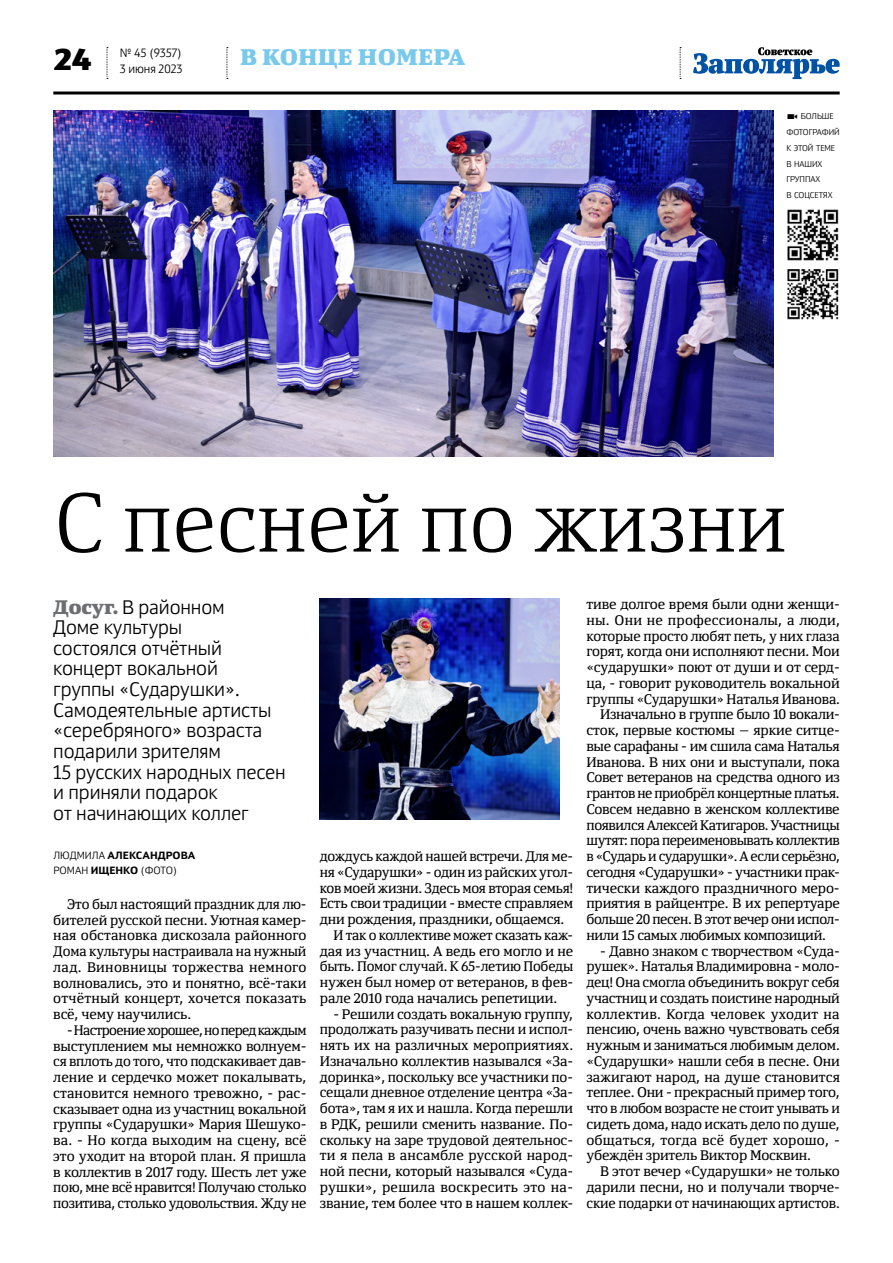
<style>
.page{position:relative;width:893px;height:1263px;background:#fff}
.page>*{position:absolute;margin:0;border:0;box-sizing:border-box;transform-origin:0 0}
.t1{font:300 82.5px "Yefimov Serif";letter-spacing:-.005em;color:#000}
.t2{font:900 30px "Yefimov Sans";color:#000}
.t3{font:900 22.5px "Yefimov Serif";color:#78c9eb}
.t4{font:300 19.5px/20.7px "Yefimov Sans";letter-spacing:-.005em;color:#000}
.t5{font:13.8px/15.8px "Yefimov Serif";letter-spacing:-.015em;color:#000;text-align:justify}
.t6{font:13.8px "Yefimov Serif";letter-spacing:.015em;color:#000}
.t7{font:300 12px/15.8px "Yefimov Sans";letter-spacing:-.005em;color:#000}
.t8{font:300 10.5px "Yefimov Sans";color:#000}
.t9{font:700 10.5px "Yefimov Sans";color:#000}
.t10{font:300 8.4px/15.8px "Yefimov Sans";letter-spacing:-.01em;color:#000}
.s1{font-family:"Modern Pictograms";font-weight:400;font-size:12px}
.s2{font-family:"Yefimov Serif";font-weight:900;color:#6d6e71}
.s3{font-weight:700}
</style>
<div class="page">
<svg style="left:107px;top:47px;width:1px;height:32px"></svg>
<svg style="left:680px;top:47px;width:1px;height:32px"></svg>
<svg style="left:227px;top:47px;width:1px;height:32px"></svg>
<hr style="left:53px;top:91px;width:787px;height:3px;background:#000">
<svg style="left:693px;top:47px;width:147px;height:32px"></svg>
<img style="left:53px;top:110px;width:720px;height:347px">
<img style="left:320px;top:598px;width:240px;height:221px">
<img style="left:787px;top:209px;width:52px;height:52px">
<img style="left:787px;top:269px;width:52px;height:51px">
<h2 class="t2" style="left:53px;top:40px;width:40px">24</h2>
<p class="t7" style="left:120px;top:45px;width:64px">№ 45 (9357)<br>3 июня 2023</p>
<h3 class="t3" style="left:240px;top:42px;width:223px">в конце номера</h3>
<p class="t10" style="left:786px;top:109px;width:55px"><span class="s1">h</span> больше фотографий к этой теме в наших группах<br>в соцсетях</p>
<h1 class="t1" style="left:53px;top:473px;width:735px">С песней по жизни</h1>
<h3 class="t4" style="left:53px;top:596px;width:234px"><span class="s2">Досуг.</span> В районном<br>Доме культуры<br>состоялся отчётный концерт вокальной<br>группы «Сударушки».<br>Самодеятельные артисты «серебряного» возраста подарили зрителям<br>15 русских народных песен и приняли подарок<br>от начинающих коллег</h3>
<p class="t8" style="left:53px;top:848px;width:16px">Людмила</p>
<p class="t9" style="left:107px;top:848px;width:88px">Ал ександрова</p>
<p class="t8" style="left:53px;top:864px;width:15px">Рома</p>
<p class="t8" style="left:81px;top:864px;width:80px">н <span class="s3">Ищенко</span> (фото</p>
<p class="t8" style="left:173px;top:864px;width:6px">)</p>
<p class="t5" style="left:53px;top:896px;width:255px;text-indent:14px">Это был настоящий праздник для лю&shy;бителей русской песни. Уютная камер&shy;ная обстановка дискозала районного Дома культуры настраивала на нужный лад. Виновницы торжества немного волновались, это и понятно, всё-таки отчётный концерт, хочется показать всё, чему научились.</p>
<p class="t5" style="left:53px;top:1022px;width:255px;text-indent:14px">- Настроение хорошее, но перед каждым выступлением мы немножко волнуем&shy;ся вплоть до того, что подскакивает дав&shy;ление и сердечко может покалывать, становится немного тревожно, - рас&shy;сказывает одна из участниц вокальной группы «Сударушки» Мария Шешуко&shy;ва. - Но когда выходим на сцену, всё это уходит на второй план. Я пришла в коллектив в 2017 году. Шесть лет уже пою, мне всё нравится! Получаю столько позитива, столько удовольствия. Жду не</p>
<p class="t5" style="left:320px;top:848px;width:255px">дождусь каждой нашей встречи. Для ме-</p>
<p class="t5" style="left:320px;top:864px;width:255px">ня «Сударушки» - один из райских угол-</p>
<p class="t5" style="left:320px;top:880px;width:255px">ков моей жизни. Здесь моя вторая семья!</p>
<p class="t5" style="left:320px;top:895px;width:255px">Есть свои традиции - вместе справляем</p>
<p class="t5" style="left:320px;top:911px;width:246px">дни рождения, праздники, общаемся.</p>
<p class="t5" style="left:333px;top:927px;width:241px">И так о коллективе может сказать каж-</p>
<p class="t5" style="left:320px;top:943px;width:255px">дая из участниц. А ведь его могло и не</p>
<p class="t5" style="left:320px;top:958px;width:255px">быть. Помог случай. К 65-летию Победы</p>
<p class="t5" style="left:320px;top:974px;width:255px">нужен был номер от ветеранов, в фев-</p>
<p class="t5" style="left:320px;top:990px;width:239px">рале 2010 года начались репетиции.</p>
<p class="t5" style="left:320px;top:1006px;width:255px;text-indent:14px">- Решили создать вокальную группу, продолжать разучивать песни и испол&shy;нять их на различных мероприятиях.<br>Изначально коллектив назывался «За&shy;доринка», поскольку все участники по&shy;сещали дневное отделение центра «За&shy;бота», там я их и нашла. Когда перешли в РДК, решили сменить название. По&shy;скольку на заре трудовой деятельнос&shy;ти я пела в ансамбле русской народ&shy;ной песни, который назывался «Суда&shy;рушки», решила воскресить это на&shy;звание, тем более что в нашем коллек-</p>
<p class="t5" style="left:586px;top:596px;width:255px">тиве долгое время были одни женщи-</p>
<p class="t6" style="left:586px;top:611px;width:255px">ны. Они не профессионалы, а люди,</p>
<p class="t5" style="left:586px;top:628px;width:255px">которые просто любят петь, у них глаза</p>
<p class="t5" style="left:586px;top:643px;width:255px">горят, когда они исполняют песни. Мои</p>
<p class="t5" style="left:586px;top:659px;width:255px">«сударушки» поют от души и от серд-</p>
<p class="t5" style="left:586px;top:675px;width:255px">ца, - говорит руководитель вокальной</p>
<p class="t5" style="left:586px;top:691px;width:255px">группы «Сударушки» Наталья Иванова.</p>
<p class="t5" style="left:600px;top:706px;width:241px">Изначально в группе было 10 вокали-</p>
<p class="t5" style="left:586px;top:722px;width:255px">сток, первые костюмы – яркие ситце-</p>
<p class="t5" style="left:586px;top:738px;width:255px">вые сарафаны - им сшила сама Наталья</p>
<p class="t5" style="left:586px;top:754px;width:255px">Иванова. В них они и выступали, пока</p>
<p class="t5" style="left:586px;top:769px;width:255px">Совет ветеранов на средства одного из</p>
<p class="t5" style="left:586px;top:785px;width:255px">грантов не приобрёл концертные платья.</p>
<p class="t5" style="left:586px;top:801px;width:255px">Совсем недавно в женском коллективе</p>
<p class="t5" style="left:586px;top:817px;width:255px">появился Алексей Катигаров. Участницы</p>
<p class="t5" style="left:586px;top:832px;width:255px">шутят: пора переименовывать коллектив</p>
<p class="t5" style="left:586px;top:848px;width:255px">в «Сударь и сударушки». А если серьёзно,</p>
<p class="t5" style="left:586px;top:864px;width:255px">сегодня «Сударушки» - участники прак-</p>
<p class="t5" style="left:586px;top:880px;width:255px">тически каждого праздничного меро-</p>
<p class="t5" style="left:586px;top:895px;width:255px">приятия в райцентре. В их репертуаре</p>
<p class="t5" style="left:586px;top:911px;width:255px">больше 20 песен. В этот вечер они испол-</p>
<p class="t5" style="left:586px;top:927px;width:241px">нили 15 самых любимых композиций.</p>
<p class="t5" style="left:586px;top:943px;width:255px;text-indent:14px">- Давно знаком с творчеством «Суда&shy;рушек». Наталья Владимировна - моло&shy;дец! Она смогла объединить вокруг себя участниц и создать поистине народный коллектив. Когда человек уходит на пенсию, очень важно чувствовать себя нужным и заниматься любимым делом. «Сударушки» нашли себя в песне. Они зажигают народ, на душе становится теплее. Они - прекрасный пример того, что в любом возрасте не стоит унывать и сидеть дома, надо искать дело по душе, общаться, тогда всё будет хорошо, - убеждён зритель Виктор Москвин.</p>
<p class="t5" style="left:586px;top:1163px;width:255px;text-indent:14px">В этот вечер «Сударушки» не только дарили песни, но и получали творче&shy;ские подарки от начинающих артистов.</p>
</div>
